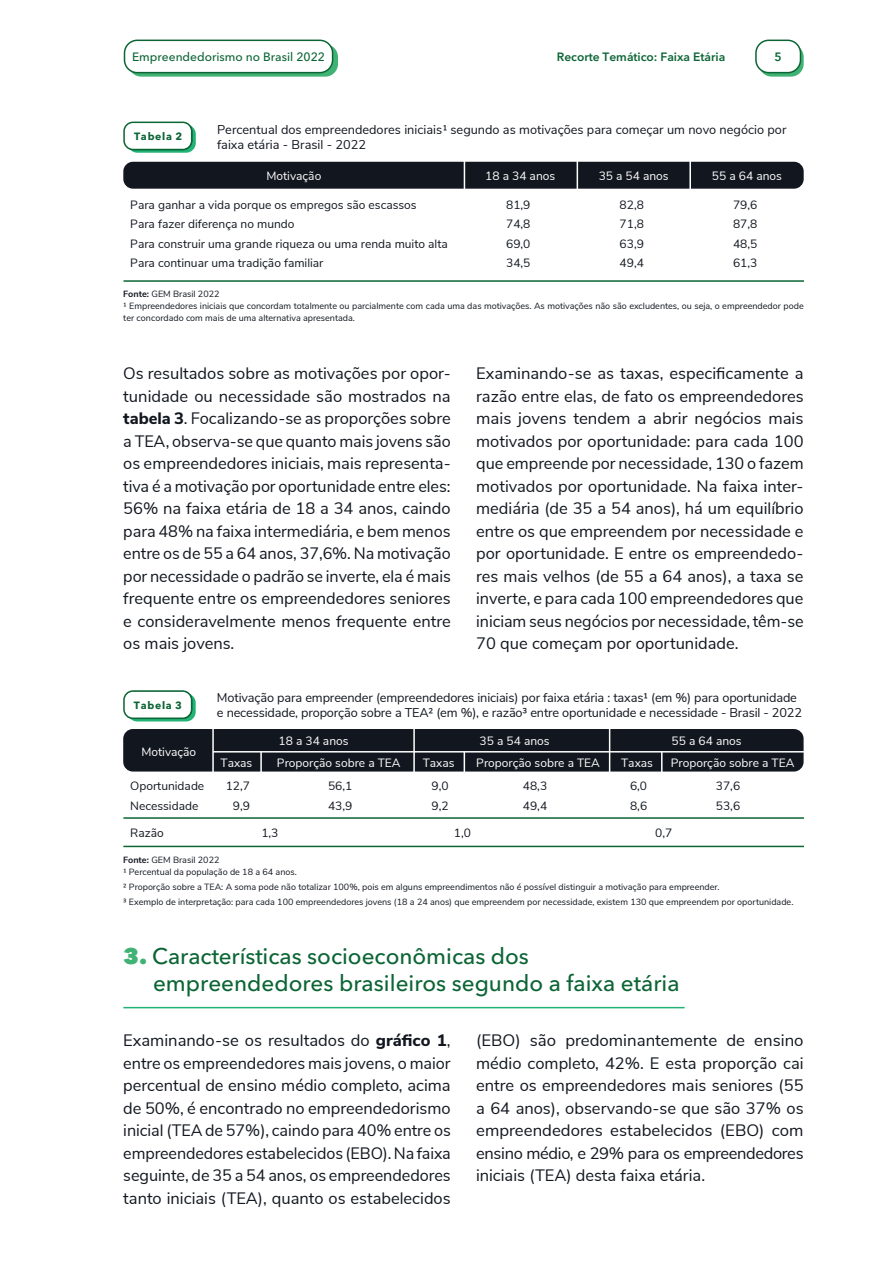
<style>
.page{position:relative;width:893px;height:1263px;background:#fff}
.page>*{position:absolute;margin:0;border:0;box-sizing:border-box;transform-origin:0 0}
.t1{font:500 22.5px/27px "Avenir Next LT Pro";color:#0c6535}
.t2{font:16.5px/22.5px "Nunito Sans";color:#12171f;text-align:justify}
.t3{font:12.75px/15px "Nunito Sans";letter-spacing:-.01em;color:#12171f}
.t4{font:12px/19.5px "Nunito Sans";color:#12171f}
.t5{font:12px "Nunito Sans";color:#fff}
.t6{font:500 12px "Avenir Next LT Pro";color:#0c6535}
.t7{font:600 12px "Avenir Next LT Pro";color:#0c6535}
.t8{font:700 10.5px "Avenir Next LT Pro";letter-spacing:.07em;color:#0b6535}
.t9{font:9px/12px "Nunito Sans";color:#12171f}
.s1{font-weight:700}
.s2{font-weight:800}
.s3{font-weight:800;color:#40b274}
</style>
<div class="page">
<svg style="left:759px;top:44px;width:45px;height:33px"></svg>
<svg style="left:128px;top:44px;width:210px;height:33px"></svg>
<div style="left:756px;top:40px;width:44px;height:33px;background:#fff;border-radius:13px"></div>
<div style="left:755px;top:40px;width:46px;height:33px;border:2px solid #0c6535;border-radius:13px"></div>
<div style="left:124px;top:40px;width:209px;height:33px;background:#fff;border-radius:13px"></div>
<div style="left:124px;top:40px;width:209px;height:33px;border:2px solid #0c6535;border-radius:13px"></div>
<hr style="left:123px;top:1007px;width:562px;height:1px;background:#23b475">
<div style="left:123px;top:162px;width:681px;height:27px;background:#12171f"></div>
<hr style="left:464px;top:159px;width:1px;height:34px;background:#fff">
<hr style="left:577px;top:159px;width:1px;height:39px;background:#fff">
<hr style="left:689px;top:159px;width:2px;height:39px;background:#fff">
<hr style="left:124px;top:280px;width:680px;height:2px;background:#0b6535">
<svg style="left:128px;top:124px;width:68px;height:29px"></svg>
<svg style="left:123px;top:122px;width:69px;height:28px"></svg>
<svg style="left:123px;top:729px;width:681px;height:43px;background:#1e232b"></svg>
<hr style="left:124px;top:846px;width:680px;height:1px;background:#0b6535">
<hr style="left:124px;top:817px;width:680px;height:2px;background:#0b6535">
<svg style="left:128px;top:693px;width:68px;height:28px"></svg>
<svg style="left:123px;top:690px;width:69px;height:29px"></svg>
<p class="t6" style="left:132px;top:47px;width:194px">Empreendedorismo no Brasil 2022</p>
<p class="t7" style="left:557px;top:47px;width:170px">Recorte Temático: Faixa Etária</p>
<p class="t7" style="left:774px;top:47px;width:9px">5</p>
<p class="t3" style="left:217px;top:121px;width:571px">Percentual dos empreendedores iniciais¹ segundo as motivações para começar um novo negócio por faixa etária - Brasil - 2022</p>
<p class="t5" style="left:266px;top:167px;width:56px">Motivação</p>
<p class="t8" style="left:134px;top:127px;width:50px">Tabela 2</p>
<p class="t5" style="left:485px;top:167px;width:72px">18 a 34 anos</p>
<p class="t5" style="left:599px;top:167px;width:72px">35 a 54 anos</p>
<p class="t5" style="left:712px;top:167px;width:71px">55 a 64 anos</p>
<p class="t4" style="left:506px;top:194px;width:26px;text-align:justify">81,9<br>74,8<br>69,0<br>34,5</p>
<p class="t4" style="left:620px;top:194px;width:26px;text-align:justify">82,8<br>71,8<br>63,9<br>49,4</p>
<p class="t4" style="left:733px;top:194px;width:26px;text-align:justify">79,6<br>87,8<br>48,5<br>61,3</p>
<p class="t4" style="left:130px;top:194px;width:319px">Para ganhar a vida porque os empregos são escassos<br>Para fazer diferença no mundo<br>Para construir uma grande riqueza ou uma renda muito alta Para continuar uma tradição familiar</p>
<p class="t9" style="left:123px;top:288px;width:682px"><span class="s1">Fonte:</span> GEM Brasil 2022<br>¹ Empreendedores iniciais que concordam totalmente ou parcialmente com cada uma das motivações. As motivações não são excludentes, ou seja, o empreendedor pode ter concordado com mais de uma alternativa apresentada.</p>
<p class="t2" style="left:123px;top:361px;width:329px">Os resultados sobre as motivações por opor&shy;tunidade ou necessidade são mostrados na <span class="s2">tabela 3</span>. Focalizando-se as proporções sobre a TEA, observa-se que quanto mais jovens são os empreendedores iniciais, mais representa&shy;tiva é a motivação por oportunidade entre eles:<br>56% na faixa etária de 18 a 34 anos, caindo para 48% na faixa intermediária, e bem menos entre os de 55 a 64 anos, 37,6%. Na motivação por necessidade o padrão se inverte, ela é mais frequente entre os empreendedores seniores e consideravelmente menos frequente entre os mais jovens.</p>
<p class="t2" style="left:476px;top:361px;width:329px">Examinando-se as taxas, especificamente a razão entre elas, de fato os empreendedores mais jovens tendem a abrir negócios mais motivados por oportunidade: para cada 100 que empreende por necessidade, 130 o fazem motivados por oportunidade. Na faixa inter&shy;mediária (de 35 a 54 anos), há um equilíbrio entre os que empreendem por necessidade e por oportunidade. E entre os empreendedo&shy;res mais velhos (de 55 a 64 anos), a taxa se inverte, e para cada 100 empreendedores que iniciam seus negócios por necessidade, têm-se 70 que começam por oportunidade.</p>
<p class="t8" style="left:134px;top:696px;width:50px">Tabela 3</p>
<p class="t5" style="left:141px;top:743px;width:56px">Motivação</p>
<p class="t4" style="left:130px;top:776px;width:76px">Oportunidade<br>Necessidade</p>
<p class="t4" style="left:130px;top:822px;width:35px">Razão</p>
<p class="t3" style="left:217px;top:690px;width:587px">Motivação para empreender (empreendedores iniciais) por faixa etária : taxas¹ (em %) para oportunidade e necessidade, proporção sobre a TEA² (em %), e razão³ entre oportunidade e necessidade - Brasil - 2022</p>
<p class="t5" style="left:279px;top:732px;width:72px">18 a 34 anos</p>
<p class="t5" style="left:480px;top:732px;width:72px">35 a 54 anos</p>
<p class="t5" style="left:672px;top:732px;width:71px">55 a 64 anos</p>
<p class="t5" style="left:221px;top:754px;width:33px">Taxas</p>
<p class="t5" style="left:277px;top:754px;width:125px">Proporção sobre a TEA</p>
<p class="t5" style="left:423px;top:754px;width:33px">Taxas</p>
<p class="t5" style="left:476px;top:754px;width:125px">Proporção sobre a TEA</p>
<p class="t5" style="left:621px;top:754px;width:33px">Taxas</p>
<p class="t5" style="left:671px;top:754px;width:125px">Proporção sobre a TEA</p>
<p class="t4" style="left:226px;top:776px;width:26px;text-align:center">12,7<br>9,9</p>
<p class="t4" style="left:328px;top:776px;width:26px">56,1<br>43,9</p>
<p class="t4" style="left:432px;top:776px;width:19px">9,0<br>9,2</p>
<p class="t4" style="left:523px;top:776px;width:26px">48,3<br>49,4</p>
<p class="t4" style="left:716px;top:776px;width:26px">37,6<br>53,6</p>
<p class="t4" style="left:630px;top:776px;width:19px">6,0<br>8,6</p>
<p class="t4" style="left:261px;top:822px;width:19px">1,3</p>
<p class="t4" style="left:454px;top:822px;width:19px">1,0</p>
<p class="t4" style="left:655px;top:822px;width:19px">0,7</p>
<p class="t9" style="left:123px;top:853px;width:175px"><span class="s1">Fonte:</span> GEM Brasil 2022<br>¹ Percentual da população de 18 a 64 anos.</p>
<p class="t9" style="left:123px;top:878px;width:672px;line-height:15px">² Proporção sobre a TEA: A soma pode não totalizar 100%, pois em alguns empreendimentos não é possível distinguir a motivação para empreender.<br>³ Exemplo de interpretação: para cada 100 empreendedores jovens (18 a 24 anos) que empreendem por necessidade, existem 130 que empreendem por oportunidade.</p>
<h1 class="t1" style="left:153px;top:942px;width:528px;text-indent:-30px"><span class="s3">3.</span> Características socioeconômicas dos empreendedores brasileiros segundo a faixa etária</h1>
<p class="t2" style="left:123px;top:1028px;width:329px">Examinando-se os resultados do <span class="s2">gráfico 1</span>, entre os empreendedores mais jovens, o maior percentual de ensino médio completo, acima de 50%, é encontrado no empreendedorismo inicial (TEA de 57%), caindo para 40% entre os empreendedores estabelecidos (EBO). Na faixa seguinte, de 35 a 54 anos, os empreendedores tanto iniciais (TEA), quanto os estabelecidos</p>
<p class="t2" style="left:476px;top:1028px;width:329px">(EBO) são predominantemente de ensino médio completo, 42%. E esta proporção cai entre os empreendedores mais seniores (55 a 64 anos), observando-se que são 37% os empreendedores estabelecidos (EBO) com ensino médio, e 29% para os empreendedores iniciais (TEA) desta faixa etária.</p>
</div>
